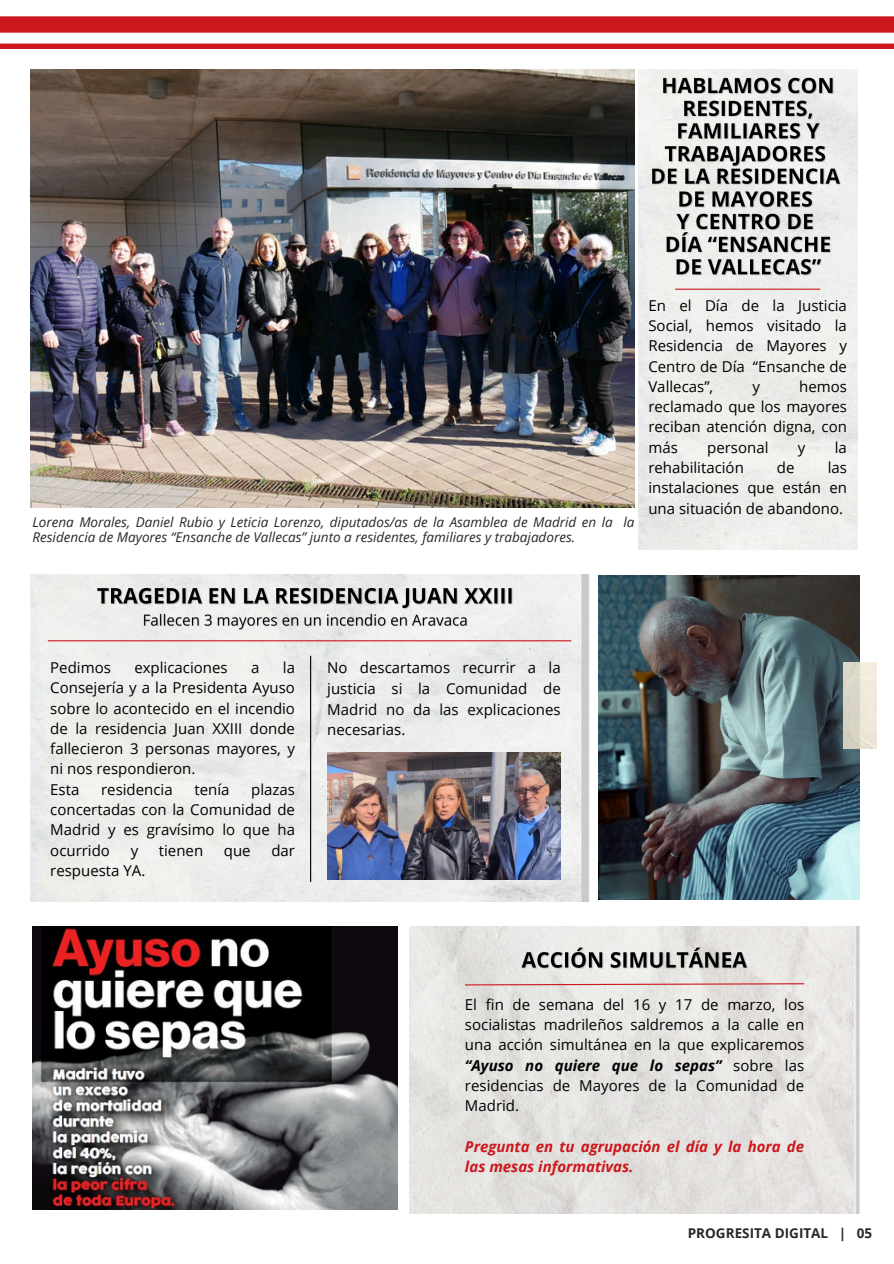
<style>
.page{position:relative;width:894px;height:1264px;background:#fff}
.page>*{position:absolute;margin:0;border:0;box-sizing:border-box;transform-origin:0 0}
.t1{font:15px/20.2px "Open Sans";color:#000;text-align:justify}
.t2{font:italic 700 15px/20.2px "Open Sans";color:#cc171c}
.t3{font:italic 13.5px/14.7px "Open Sans";color:#282828}
.t4{font:700 13.5px "Open Sans";color:#282828}
.s1{font-weight:700;font-style:italic}
</style>
<div class="page">
<svg style="left:0;top:16px;width:893px;height:33px"></svg>
<img style="left:409px;top:926px;width:450px;height:287px">
<img style="left:31px;top:574px;width:558px;height:327px">
<hr style="left:48px;top:640px;width:523px;height:1px;background:#cc171c">
<svg style="left:463px;top:982px;width:342px;height:4px"></svg>
<hr style="left:310px;top:655px;width:1px;height:226px;background:#000">
<img style="left:598px;top:575px;width:261px;height:324px">
<img style="left:843px;top:662px;width:33px;height:87px">
<img style="left:638px;top:69px;width:218px;height:480px">
<hr style="left:675px;top:288px;width:145px;height:2px;background:#cc171c">
<img style="left:31px;top:69px;width:603px;height:439px">
<img style="left:32px;top:926px;width:365px;height:283px">
<img style="left:648px;top:72px;width:198px;height:209px">
<img style="left:94px;top:581px;width:422px;height:31px">
<img style="left:327px;top:752px;width:233px;height:127px">
<img style="left:518px;top:944px;width:233px;height:30px">
<img style="left:142px;top:609px;width:329px;height:24px">
<p class="t3" style="left:32px;top:514px;width:603px">Lorena Morales, Daniel Rubio y Leticia Lorenzo, diputados/as de la Asamblea de Madrid en la la<br>Residencia de Mayores “Ensanche de Vallecas” junto a residentes, familiares y trabajadores.</p>
<p class="t1" style="left:648px;top:295px;width:200px">En el Día de la Justicia Social, hemos visitado la Residencia de Mayores y Centro de Día “Ensanche de Vallecas”,</p>
<p class="t1" style="left:648px;top:376px;width:200px;text-indent:151px">hemos reclamado que los mayores reciban atención digna, con más</p>
<p class="t1" style="left:752px;top:376px;width:9px">y</p>
<p class="t1" style="left:707px;top:437px;width:63px">personal</p>
<p class="t1" style="left:797px;top:437px;width:9px">y</p>
<p class="t1" style="left:834px;top:437px;width:14px">la</p>
<p class="t1" style="left:648px;top:457px;width:97px">rehabilitación</p>
<p class="t1" style="left:776px;top:457px;width:19px">de</p>
<p class="t1" style="left:648px;top:457px;width:200px;text-indent:179px">las instalaciones que están en una situación de abandono.</p>
<p class="t1" style="left:50px;top:657px;width:246px;text-align:left;text-indent:232px">la<br>Consejería y a la Presidenta Ayuso sobre lo acontecido en el incendio de la residencia Juan XXIII donde fallecieron 3 personas mayores, y ni nos respondieron.<br>Esta</p>
<p class="t1" style="left:50px;top:657px;width:62px">Pedimos</p>
<p class="t1" style="left:134px;top:657px;width:95px">explicaciones</p>
<p class="t1" style="left:251px;top:657px;width:10px">a</p>
<p class="t1" style="left:101px;top:778px;width:73px">residencia</p>
<p class="t1" style="left:194px;top:778px;width:37px">tenía</p>
<p class="t1" style="left:50px;top:778px;width:246px;text-indent:201px">plazas concertadas con la Comunidad de Madrid y es gravísimo lo que ha ocurrido</p>
<p class="t1" style="left:131px;top:839px;width:9px">y</p>
<p class="t1" style="left:159px;top:839px;width:46px">tienen</p>
<p class="t1" style="left:224px;top:839px;width:28px">que</p>
<p class="t1" style="left:271px;top:839px;width:25px">dar</p>
<p class="t1" style="left:50px;top:859px;width:97px">respuesta YA.</p>
<h3 class="t1" style="left:327px;top:657px;width:235px">No descartamos recurrir a la justicia si la Comunidad de Madrid no da las explicaciones necesarias.</h3>
<p class="t1" style="left:465px;top:994px;width:340px">El fin de semana del 16 y 17 de marzo, los socialistas madrileños saldremos a la calle en una acción simultánea en la que explicaremos <span class="s1">“Ayuso no quiere que lo sepas”</span> sobre las residencias de Mayores de la Comunidad de Madrid.</p>
<p class="t2" style="left:465px;top:1135px;width:340px">Pregunta en tu agrupación el día y la hora de las mesas informativas.</p>
<p class="t4" style="left:687px;top:1223px;width:186px">PROGRESITA DIGITAL | 05</p>
</div>
